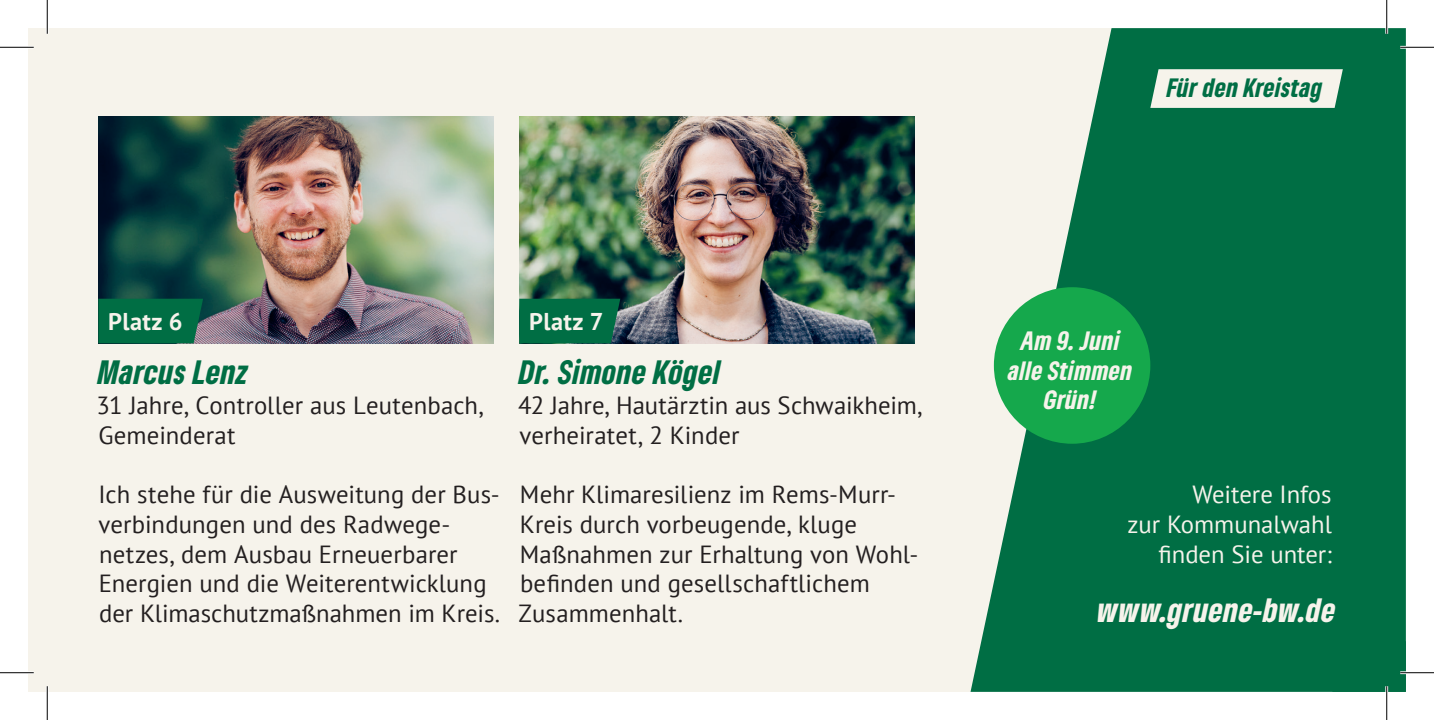
<style>
.page{position:relative;width:1434px;height:720px;background:#fff}
.page>*{position:absolute;margin:0;border:0;box-sizing:border-box;transform-origin:0 0}
.t1{font:italic 900 condensed 31.5px "Gruene Type";letter-spacing:.02em;color:#006e44}
.t2{font:italic 900 condensed 31.5px "Gruene Type";letter-spacing:.02em;color:#f6f3eb}
.t3{font:24.75px/29.7px "PT Sans";letter-spacing:.005em;color:#231f20}
.t4{font:24.75px/29.7px "PT Sans";color:#f6f3eb;text-align:right}
.t5{font:italic 900 condensed 24.75px/29.7px "Gruene Type";letter-spacing:.025em;color:#f6f3eb;text-align:center}
.t6{font:italic 900 condensed 24.75px "Gruene Type";letter-spacing:.015em;color:#006e44}
.t7{font:700 24.3px "PT Sans";letter-spacing:.02em;color:#f6f3eb}
</style>
<div class="page">
<div style="left:28px;top:28px;width:19px;height:663px;background:#f6f3eb"></div>
<div style="left:47px;top:28px;width:1359px;height:663px;background:#f6f3eb"></div>
<img style="left:98px;top:117px;width:396px;height:226px">
<img style="left:519px;top:117px;width:396px;height:226px">
<svg style="left:970px;top:28px;width:436px;height:663px;fill:#006e44"></svg>
<div style="left:519px;top:299px;width:101px;height:44px;background:#006e44"></div>
<div style="left:98px;top:299px;width:105px;height:44px;background:#006e44"></div>
<svg style="left:1150px;top:69px;width:193px;height:39px"></svg>
<div style="left:994px;top:287px;width:156px;height:156px;background:#15a84c;border-radius:50%"></div>
<hr style="left:0;top:46px;width:34px;height:3px;background:#fff">
<hr style="left:1400px;top:46px;width:34px;height:3px;background:#fff">
<hr style="left:0;top:671px;width:34px;height:3px;background:#fff">
<hr style="left:1400px;top:671px;width:34px;height:3px;background:#fff">
<hr style="left:46px;top:0;width:3px;height:34px;background:#fff">
<hr style="left:46px;top:686px;width:3px;height:34px;background:#fff">
<hr style="left:1385px;top:0;width:3px;height:34px;background:#fff">
<hr style="left:1385px;top:686px;width:3px;height:34px;background:#fff">
<hr style="left:0;top:47px;width:34px;height:1px;background:#000">
<hr style="left:1400px;top:47px;width:34px;height:1px;background:#000">
<hr style="left:0;top:672px;width:34px;height:1px;background:#000">
<hr style="left:1400px;top:672px;width:34px;height:1px;background:#000">
<hr style="left:47px;top:0;width:1px;height:34px;background:#000">
<hr style="left:47px;top:686px;width:1px;height:34px;background:#000">
<hr style="left:1386px;top:0;width:1px;height:34px;background:#000">
<hr style="left:1386px;top:686px;width:1px;height:34px;background:#000">
<p class="t6" style="left:1167px;top:71px;width:157px">Für den Kreistag</p>
<p class="t7" style="left:108px;top:305px;width:76px">Platz 6</p>
<p class="t7" style="left:529px;top:305px;width:76px">Platz 7</p>
<p class="t5" style="left:1008px;top:325px;width:125px">Am 9. Juni alle Stimmen<br>Grün!</p>
<p class="t1" style="left:98px;top:351px;width:151px">Marcus Lenz</p>
<p class="t1" style="left:519px;top:351px;width:203px">Dr. Simone Kögel</p>
<p class="t3" style="left:97px;top:390px;width:388px">31 Jahre, Controller aus Leutenbach,<br>Gemeinderat</p>
<p class="t3" style="left:518px;top:390px;width:405px">42 Jahre, Hautärztin aus Schwaikheim, verheiratet, 2 Kinder</p>
<p class="t3" style="left:518px;top:479px;width:401px">Mehr Klimaresilienz im Rems-Murr-<br>Kreis durch vorbeugende, kluge<br>Maßnahmen zur Erhaltung von Wohl&shy;befinden und gesellschaftlichem<br>Zusammenhalt.</p>
<p class="t4" style="left:1127px;top:479px;width:206px">Weitere Infos<br>zur Kommunalwahl finden Sie unter:</p>
<p class="t3" style="left:98px;top:479px;width:403px">Ich stehe für die Ausweitung der Bus&shy;verbindungen und des Radwege&shy;netzes, dem Ausbau Erneuerbarer Energien und die Weiterentwicklung der Klimaschutzmaßnahmen im Kreis.</p>
<p class="t2" style="left:1097px;top:589px;width:240px">www.gruene-bw.de</p>
</div>
